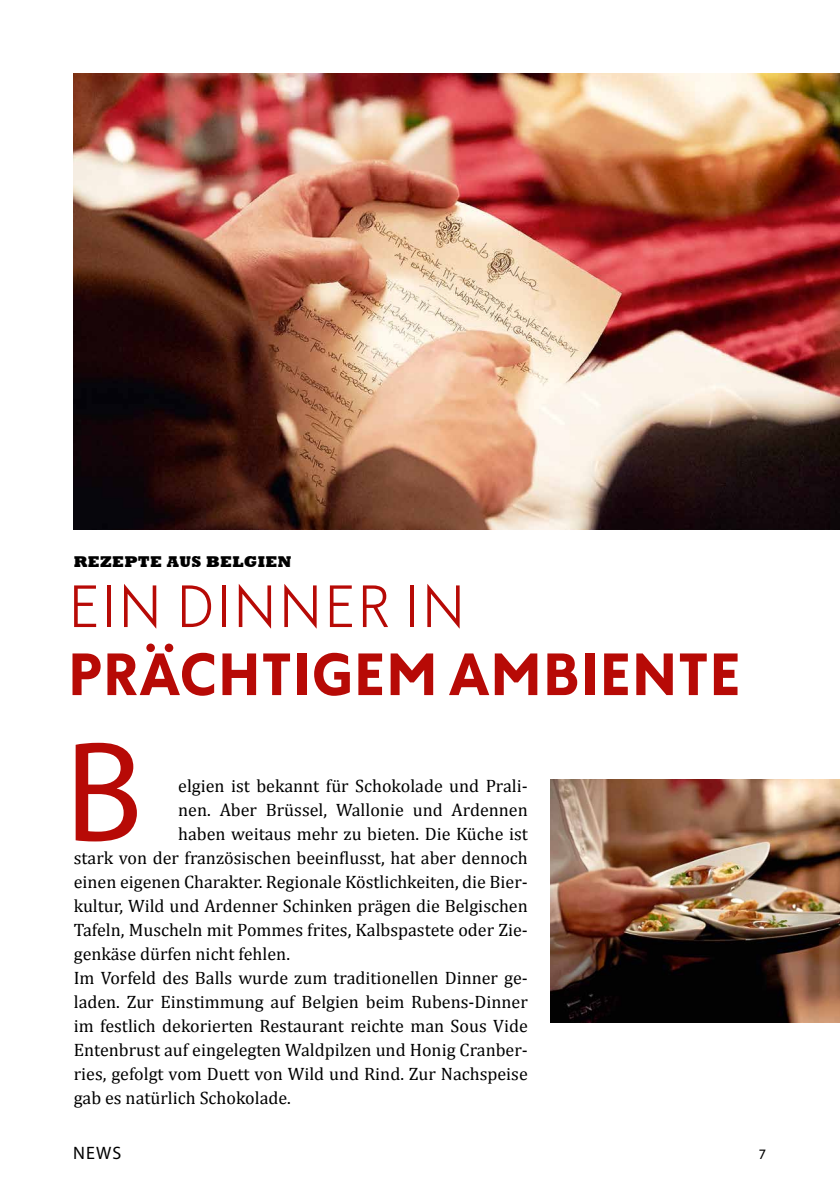
<style>
.page{position:relative;width:840px;height:1191px;background:#fff}
.page>*{position:absolute;margin:0;border:0;box-sizing:border-box;transform-origin:0 0}
.t1{font:144px "Myriad Pro";color:#b70a06}
.t2{font:700 62px "Dunant";letter-spacing:.025em;color:#b70a06}
.t3{font:300 62px "Dunant";letter-spacing:.025em;color:#b70a06}
.t4{font:18px "Cambria";color:#000}
.t5{font:18px "Myriad Pro";color:#000}
.t6{font:800 16px "Rockwell";letter-spacing:.02em;color:#000}
.t7{font:14px "Dunant";color:#000}
</style>
<div class="page">
<img style="left:73px;top:74px;width:766px;height:455px">
<img style="left:550px;top:779px;width:289px;height:243px">
<p class="t6" style="left:74px;top:552px;width:219px">REZEPTE AUS BELGIEN</p>
<h2 class="t3" style="left:68px;top:573px;width:398px">EIN DINNER IN</h2>
<h2 class="t2" style="left:68px;top:638px;width:673px">PRÄCHTIGEM AMBIENTE</h2>
<h1 class="t1" style="left:65px;top:703px;width:80px">B</h1>
<p class="t4" style="left:178px;top:775px;width:351px">elgien ist bekannt für Schokolade und Prali-</p>
<p class="t4" style="left:178px;top:799px;width:351px">nen. Aber Brüssel, Wallonie und Ardennen</p>
<p class="t4" style="left:178px;top:823px;width:351px">haben weitaus mehr zu bieten. Die Küche ist</p>
<p class="t4" style="left:74px;top:847px;width:455px">stark von der französischen beeinflusst, hat aber dennoch</p>
<p class="t4" style="left:74px;top:871px;width:455px">einen eigenen Charakter. Regionale Köstlichkeiten, die Bier-</p>
<p class="t4" style="left:74px;top:895px;width:455px">kultur, Wild und Ardenner Schinken prägen die Belgischen</p>
<p class="t4" style="left:74px;top:919px;width:455px">Tafeln, Muscheln mit Pommes frites, Kalbspastete oder Zie-</p>
<p class="t4" style="left:74px;top:943px;width:218px">genkäse dürfen nicht fehlen.</p>
<p class="t4" style="left:74px;top:967px;width:455px">Im Vorfeld des Balls wurde zum traditionellen Dinner ge-</p>
<p class="t4" style="left:74px;top:991px;width:455px">laden. Zur Einstimmung auf Belgien beim Rubens-Dinner</p>
<p class="t4" style="left:74px;top:1015px;width:455px">im festlich dekorierten Restaurant reichte man Sous Vide</p>
<p class="t4" style="left:74px;top:1039px;width:455px">Entenbrust auf eingelegten Waldpilzen und Honig Cranber-</p>
<p class="t4" style="left:74px;top:1063px;width:455px">ries, gefolgt vom Duett von Wild und Rind. Zur Nachspeise</p>
<p class="t4" style="left:74px;top:1087px;width:218px">gab es natürlich Schokolade.</p>
<p class="t5" style="left:73px;top:1141px;width:50px">NEWS</p>
<p class="t7" style="left:758px;top:1146px;width:9px">7</p>
</div>
